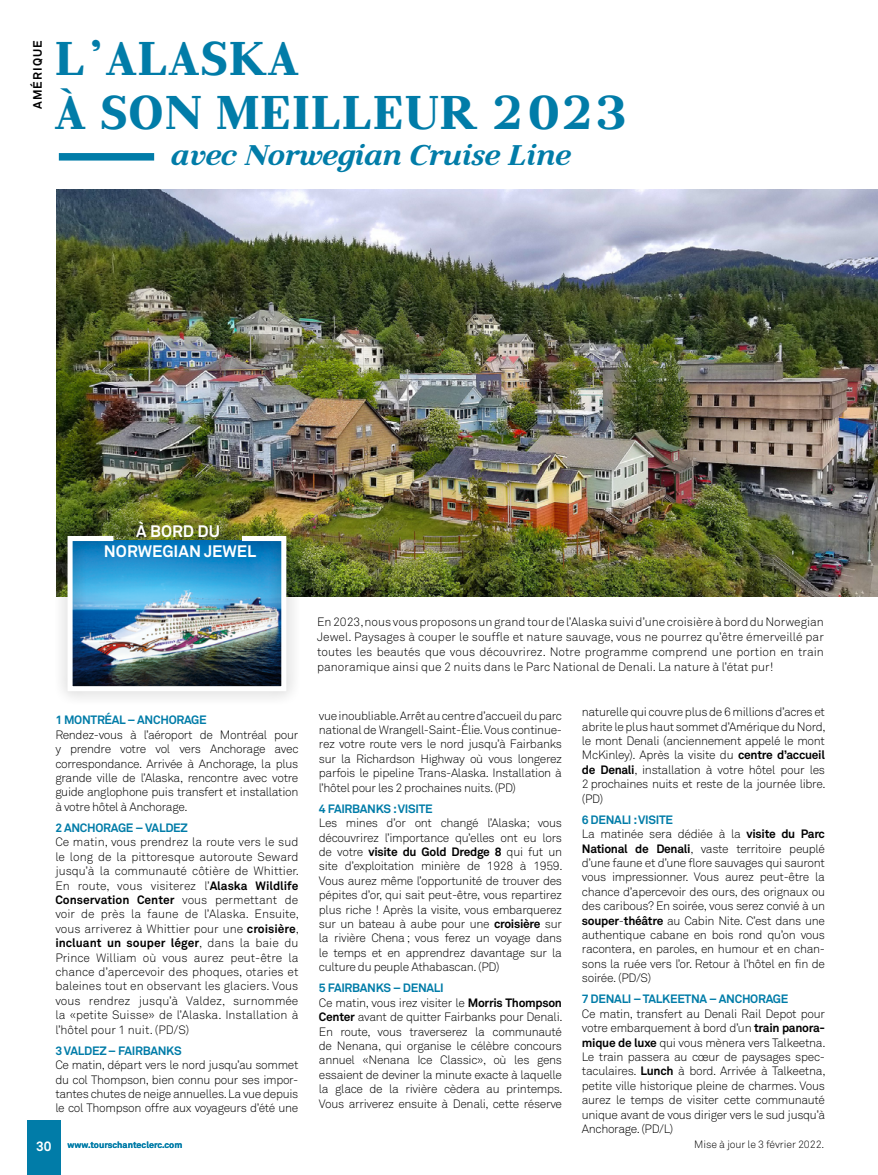
<style>
.page{position:relative;width:878px;height:1175px;background:#fff}
.page>*{position:absolute;margin:0;border:0;box-sizing:border-box;transform-origin:0 0}
.t1{font:45px/54px "Litoland";color:#017ca8}
.t2{font:italic 27px "Litoland";color:#017ca8}
.t3{font:700 16.5px/19.8px "Akkurat Office";color:#fff;text-align:center}
.t4{font:12px/14.4px "Akkurat Light Office";letter-spacing:-.025em;color:#000;text-align:justify}
.t5{font:700 12px "Akkurat Office";letter-spacing:-.025em;color:#017ca8}
.t6{font:12px/14.4px "Akkurat Light Office";color:#000}
.t7{font:700 12px "Akkurat Office";color:#000}
.t8{font:700 12px "Akkurat Office";letter-spacing:-.025em;color:#000}
.t9{font:700 12px "Akkurat Office";letter-spacing:.09em;color:#000}
.t10{font:10.5px "Akkurat Light Office";letter-spacing:-.01em;color:#000}
.t11{font:700 9px "Akkurat Office";color:#017ca8}
.s1{font-family:"Akkurat Office";font-weight:700}
.s2{font-family:"Akkurat Light Office";font-weight:400}
.s3{font-size:13.5px;color:#fff}
</style>
<div class="page">
<img style="left:57px;top:189px;width:821px;height:407px">
<div style="left:27px;top:1120px;width:34px;height:54px;background:#017ca8"></div>
<div style="left:59px;top:153px;width:95px;height:7px;background:#017ca8"></div>
<div style="left:53px;top:521px;width:248px;height:184px;background:#000;opacity:.32"></div>
<img style="left:65px;top:533px;width:224px;height:160px">
<p class="t9" style="left:30px;top:109px;width:70px;rotate:-90deg">AMÉRIQUE</p>
<h1 class="t1" style="left:55px;top:34px;width:575px">L’ALASKA<br>À SON MEILLEUR 2023</h1>
<h2 class="t2" style="left:171px;top:139px;width:401px">avec Norwegian Cruise Line</h2>
<h3 class="t3" style="left:104px;top:521px;width:154px">À BORD DU<br>NORWEGIAN JEWEL</h3>
<p class="t5" style="left:55px;top:712px;width:153px">1 MONTRÉAL – ANCHORAGE</p>
<p class="t4" style="left:55px;top:727px;width:245px">Rendez-vous à l’aéroport de Montréal pour y prendre votre vol vers Anchorage avec correspondance. Arrivée à Anchorage, la plus grande ville de l’Alaska, rencontre avec votre guide anglophone puis transfert et installation à votre hôtel à Anchorage.</p>
<p class="t5" style="left:55px;top:820px;width:134px">2 ANCHORAGE – VALDEZ</p>
<p class="t4" style="left:55px;top:835px;width:245px">Ce matin, vous prendrez la route vers le sud le long de la pittoresque autoroute Seward jusqu’à la communauté côtière de Whittier.<br>En route, vous visiterez l’<span class="s1">Alaska Wildlife</span></p>
<p class="t7" style="left:55px;top:892px;width:244px">Conservation Center <span class="s2">vous permettant de</span></p>
<p class="t6" style="left:55px;top:907px;width:245px">voir de près la faune de l’Alaska. Ensuite, vous arriverez à Whittier pour une <span class="s1">croisière</span>,</p>
<p class="t7" style="left:55px;top:935px;width:244px">incluant un souper léger<span class="s2">, dans la baie du</span></p>
<p class="t4" style="left:55px;top:950px;width:245px">Prince William où vous aurez peut-être la chance d’apercevoir des phoques, otaries et baleines tout en observant les glaciers. Vous vous rendrez jusqu’à Valdez, surnommée la «petite Suisse» de l’Alaska. Installation à l’hôtel pour 1 nuit. (PD/S)</p>
<p class="t5" style="left:55px;top:1043px;width:128px">3 VALDEZ – FAIRBANKS</p>
<p class="t4" style="left:55px;top:1058px;width:244px">Ce matin, départ vers le nord jusqu’au sommet du col Thompson, bien connu pour ses impor&shy;tantes chutes de neige annuelles. La vue depuis le col Thompson offre aux voyageurs d’été une</p>
<p class="t4" style="left:317px;top:614px;width:508px;line-height:15px">En 2023, nous vous proposons un grand tour de l’Alaska suivi d’une croisière à bord du Norwegian Jewel. Paysages à couper le souffle et nature sauvage, vous ne pourrez qu’être émerveillé par toutes les beautés que vous découvrirez. Notre programme comprend une portion en train panoramique ainsi que 2 nuits dans le Parc National de Denali. La nature à l’état pur!</p>
<p class="t4" style="left:319px;top:708px;width:245px">vue inoubliable. Arrêt au centre d’accueil du parc national de Wrangell-Saint-Élie. Vous continue&shy;rez votre route vers le nord jusqu’à Fairbanks sur la Richardson Highway où vous longerez parfois le pipeline Trans-Alaska. Installation à l’hôtel pour les 2 prochaines nuits. (PD)</p>
<p class="t5" style="left:319px;top:801px;width:115px">4 FAIRBANKS : VISITE</p>
<p class="t4" style="left:319px;top:816px;width:245px">Les mines d’or ont changé l’Alaska; vous découvrirez l’importance qu’elles ont eu lors</p>
<p class="t8" style="left:319px;top:844px;width:244px"><span class="s2">de votre</span> visite du Gold Dredge 8 <span class="s2">qui fut un</span></p>
<p class="t4" style="left:319px;top:859px;width:245px">site d’exploitation minière de 1928 à 1959.<br>Vous aurez même l’opportunité de trouver des pépites d’or, qui sait peut-être, vous repartirez plus riche ! Après la visite, vous embarquerez sur un bateau à aube pour une <span class="s1">croisière</span> sur la rivière Chena ; vous ferez un voyage dans le temps et en apprendrez davantage sur la culture du peuple Athabascan. (PD)</p>
<p class="t5" style="left:319px;top:980px;width:126px">5 FAIRBANKS – DENALI</p>
<p class="t4" style="left:319px;top:995px;width:245px">Ce matin, vous irez visiter le <span class="s1">Morris Thompson Center</span> avant de quitter Fairbanks pour Denali.<br>En route, vous traverserez la communauté de Nenana, qui organise le célèbre concours annuel «Nenana Ice Classic», où les gens essaient de deviner la minute exacte à laquelle la glace de la rivière cèdera au printemps.<br>Vous arriverez ensuite à Denali, cette réserve</p>
<p class="t4" style="left:582px;top:705px;width:245px">naturelle qui couvre plus de 6 millions d’acres et abrite le plus haut sommet d’Amérique du Nord, le mont Denali (anciennement appelé le mont McKinley). Après la visite du <span class="s1">centre d’accueil de Denali</span>, installation à votre hôtel pour les 2 -prochaines nuits et reste de la journée libre. (PD)</p>
<p class="t5" style="left:582px;top:812px;width:93px">6 DENALI : VISITE</p>
<p class="t4" style="left:582px;top:827px;width:245px">La matinée sera dédiée à la <span class="s1">visite du Parc National de Denali</span>, vaste territoire peuplé d’une faune et d’une flore sauvages qui sauront vous impressionner. Vous aurez peut-être la chance d’apercevoir des ours, des orignaux ou des caribous? En soirée, vous serez convié à un <span class="s1">souper</span>-<span class="s1">théâtre</span> au Cabin Nite. C’est dans une authentique cabane en bois rond qu’on vous racontera, en paroles, en humour et en chan&shy;sons la ruée vers l’or. Retour à l’hôtel en fin de soirée. (PD/S)</p>
<p class="t5" style="left:582px;top:991px;width:208px">7 DENALI – TALKEETNA – ANCHORAGE</p>
<p class="t4" style="left:582px;top:1006px;width:245px">Ce matin, transfert au Denali Rail Depot pour votre embarquement à bord d’un <span class="s1">train panora&shy;mique de luxe</span> qui vous mènera vers Talkeetna.<br>Le train passera au cœur de paysages spec&shy;taculaires. <span class="s1">Lunch</span> à bord. Arrivée à Talkeetna, petite ville historique pleine de charmes. Vous aurez le temps de visiter cette communauté unique avant de vous diriger vers le sud jusqu’à Anchorage. (PD/L)</p>
<p class="t11" style="left:36px;top:1139px;width:148px"><span class="s3">30</span> www.tourschanteclerc.com</p>
<p class="t10" style="left:694px;top:1138px;width:131px">Mise à jour le 3 février 2022.</p>
</div>
